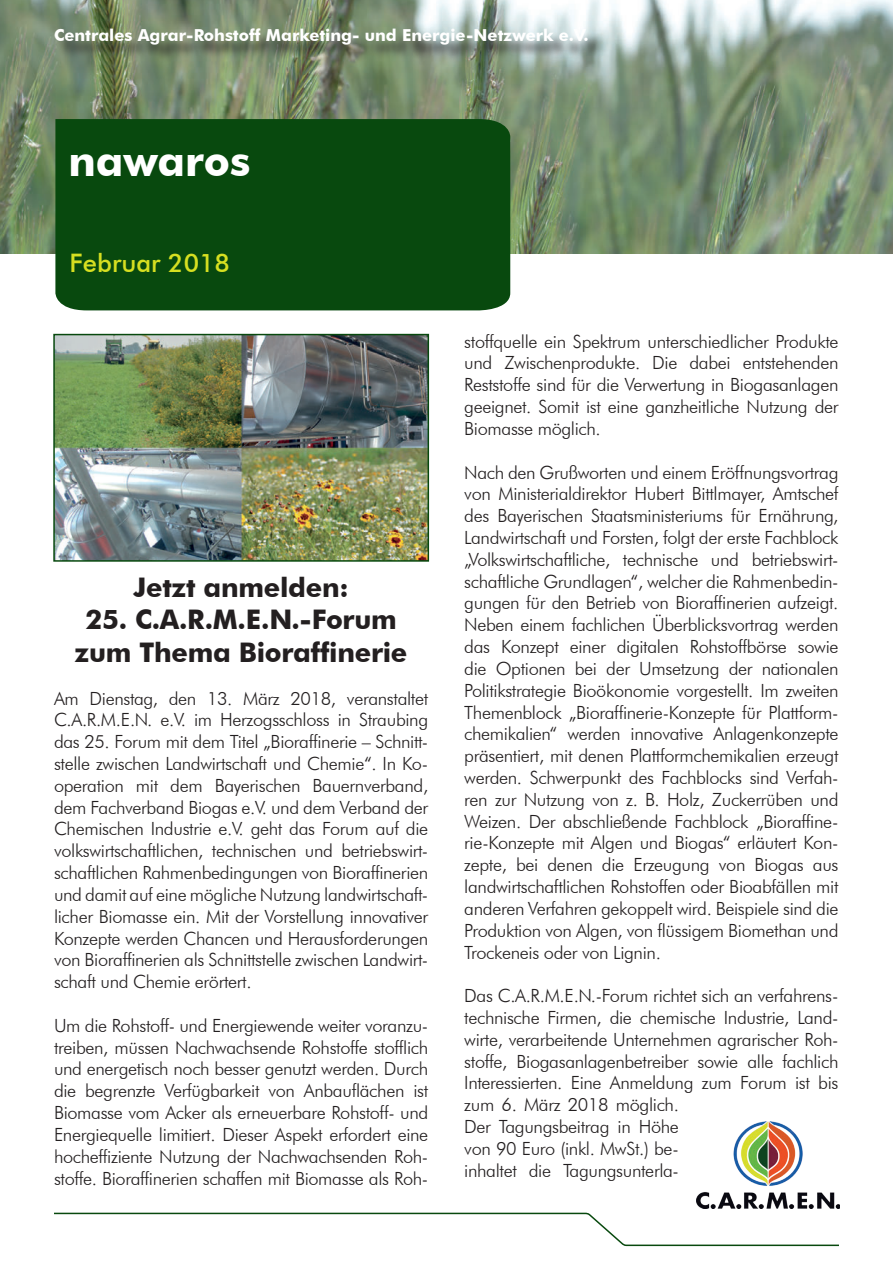
<style>
.page{position:relative;width:893px;height:1263px;background:#fff}
.page>*{position:absolute;margin:0;border:0;box-sizing:border-box;transform-origin:0 0}
.t1{font:700 42px "Futura BT";color:#fff}
.t2{font:700 27px/32.4px "Futura BT";letter-spacing:-.01em;color:#231f20;text-align:center}
.t3{font:500 25.5px "Futura BT";color:#d6df21}
.t4{font:300 18.15px/21.8px "Futura BT";letter-spacing:-.02em;color:#231f20;text-align:justify}
.t5{font:700 16.5px "Futura BT";color:#fff}
</style>
<div class="page">
<svg style="left:54px;top:1212px;width:785px;height:35px"></svg>
<img style="left:0;top:0;width:893px;height:253px">
<div style="left:55px;top:119px;width:455px;height:191px;background:#08490e"></div>
<div style="left:57px;top:32px;width:548px;height:31px;background:#231f20;opacity:.75"></div>
<img style="left:696px;top:1122px;width:143px;height:86px">
<img style="left:56px;top:337px;width:370px;height:222px">
<div style="left:53px;top:334px;width:376px;height:228px;border:2px solid #08490e"></div>
<p class="t5" style="left:54px;top:25px;width:536px">Centrales Agrar-Rohstoff Marketing- und Energie-Netzwerk e.V.</p>
<h1 class="t1" style="left:69px;top:135px;width:183px">nawaros</h1>
<h3 class="t3" style="left:70px;top:248px;width:162px">Februar 2018</h3>
<h2 class="t2" style="left:134px;top:571px;width:216px">Jetzt anmelden:</h2>
<h2 class="t2" style="left:75px;top:603px;width:334px">25. C.A.R.M.E.N.-Forum zum Thema Bioraffinerie</h2>
<p class="t4" style="left:54px;top:687px;width:376px">Am Dienstag, den 13. März 2018, veranstaltet C.A.R.M.E.N. e.V. im Herzogsschloss in Straubing das 25. Forum mit dem Titel „Bioraffinerie – Schnitt&shy;stelle zwischen Landwirtschaft und Chemie“. In Ko&shy;operation mit dem Bayerischen Bauernverband, dem Fachverband Biogas e.V. und dem Verband der Chemischen Industrie e.V. geht das Forum auf die volkswirtschaftlichen, technischen und betriebswirt&shy;schaftlichen Rahmenbedingungen von Bioraffinerien und damit auf eine mögliche Nutzung landwirtschaft&shy;licher Biomasse ein. Mit der Vorstellung innovativer Konzepte werden Chancen und Herausforderungen von Bioraffinerien als Schnittstelle zwischen Landwirt&shy;schaft und Chemie erörtert.</p>
<p class="t4" style="left:54px;top:1014px;width:376px">Um die Rohstoff- und Energiewende weiter voranzu&shy;treiben, müssen Nachwachsende Rohstoffe stofflich und energetisch noch besser genutzt werden. Durch die begrenzte Verfügbarkeit von Anbauflächen ist Biomasse vom Acker als erneuerbare Rohstoff- und Energiequelle limitiert. Dieser Aspekt erfordert eine hocheffiziente Nutzung der Nachwachsenden Roh&shy;stoffe. Bioraffinerien schaffen mit Biomasse als Roh-</p>
<p class="t4" style="left:464px;top:330px;width:376px">stoffquelle ein Spektrum unterschiedlicher Produkte und Zwischenprodukte. Die dabei entstehenden Reststoffe sind für die Verwertung in Biogasanlagen geeignet. Somit ist eine ganzheitliche Nutzung der Biomasse möglich.</p>
<p class="t4" style="left:464px;top:461px;width:376px">Nach den Grußworten und einem Eröffnungsvortrag von Ministerialdirektor Hubert Bittlmayer, Amtschef des Bayerischen Staatsministeriums für Ernährung, Landwirtschaft und Forsten, folgt der erste Fachblock „Volkswirtschaftliche, technische und betriebswirt&shy;schaftliche Grundlagen“, welcher die Rahmenbedin&shy;gungen für den Betrieb von Bioraffinerien aufzeigt.<br>Neben einem fachlichen Überblicksvortrag werden das Konzept einer digitalen Rohstoffbörse sowie die Optionen bei der Umsetzung der nationalen Politikstrategie Bioökonomie vorgestellt. Im zweiten Themenblock „Bioraffinerie-Konzepte für Plattform&shy;chemikalien“ werden innovative Anlagenkonzepte präsentiert, mit denen Plattformchemikalien erzeugt werden. Schwerpunkt des Fachblocks sind Verfah&shy;ren zur Nutzung von z. B. Holz, Zuckerrüben und Weizen. Der abschließende Fachblock „Bioraffine&shy;rie-Konzepte mit Algen und Biogas“ erläutert Kon&shy;zepte, bei denen die Erzeugung von Biogas aus landwirtschaftlichen Rohstoffen oder Bioabfällen mit anderen Verfahren gekoppelt wird. Beispiele sind die Produktion von Algen, von flüssigem Biomethan und Trockeneis oder von Lignin.</p>
<p class="t4" style="left:464px;top:985px;width:376px;text-align:left">Das C.A.R.M.E.N.-Forum richtet sich an verfahrens&shy;technische Firmen, die chemische Industrie, Land&shy;wirte, verarbeitende Unternehmen agrarischer Roh&shy;stoffe, Biogasanlagenbetreiber sowie alle fachlich Interessierten. Eine Anmeldung zum Forum ist bis zum 6. März 2018 möglich.<br>Der Tagungsbeitrag in Höhe<br>von 90 Euro (inkl. MwSt.) be-<br>inhaltet die Tagungsunterla-</p>
</div>
